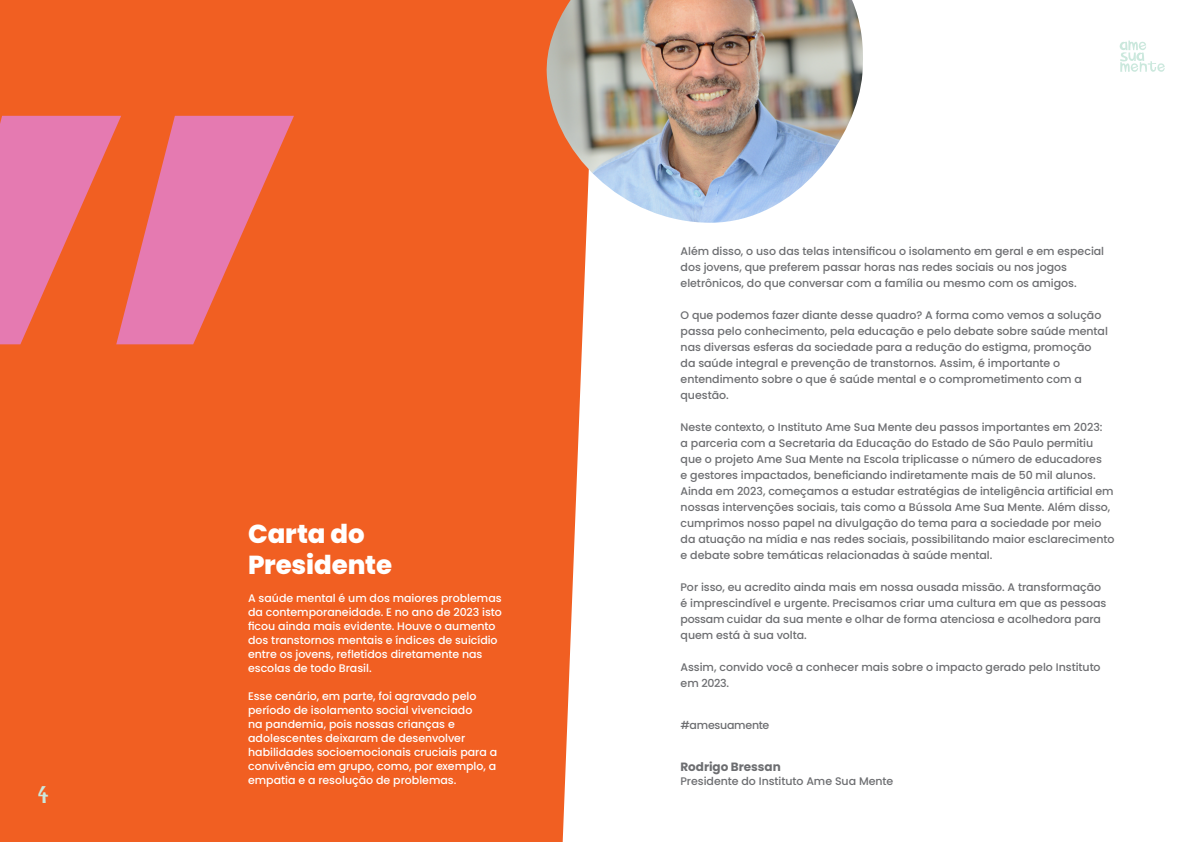
<style>
.page{position:relative;width:1191px;height:842px;background:#fff}
.page>*{position:absolute;margin:0;border:0;box-sizing:border-box;transform-origin:0 0}
.t1{font:500 960px "Poppins";color:#e57ab1}
.t2{font:800 26px/31.2px "Poppins";letter-spacing:-.005em;color:#fff}
.t3{font:24px "Ame Sua Mente";color:#cbe8dd}
.t4{font:700 12px "Poppins";color:#6d6e71}
.t5{font:500 11px/16px "Poppins";letter-spacing:-.005em;color:#6d6e71}
.t6{font:500 11px/14px "Poppins";color:#fff}
.t7{font:500 11px "Poppins";letter-spacing:-.025em;color:#6d6e71}
</style>
<div class="page">
<div style="left:0;top:0;width:597px;height:842px;background:#f15f22"></div>
<svg style="left:562px;top:40px;width:603px;height:802px"></svg>
<img style="left:546px;top:0;width:318px;height:223px">
<svg style="left:1119px;top:41px;width:45px;height:32px"></svg>
<h1 class="t1" style="left:-87px;top:-110px;width:407px">”</h1>
<h3 class="t3" style="left:37px;top:784px;width:13px">4</h3>
<h2 class="t2" style="left:248px;top:518px;width:145px">Carta do<br>Presidente</h2>
<p class="t6" style="left:248px;top:591px;width:255px">A saúde mental é um dos maiores problemas da contemporaneidade. E no ano de 2023 isto ficou ainda mais evidente. Houve o aumento dos transtornos mentais e índices de suicídio entre os jovens, refletidos diretamente nas escolas de todo Brasil.</p>
<p class="t6" style="left:248px;top:689px;width:250px">Esse cenário, em parte, foi agravado pelo período de isolamento social vivenciado<br>na pandemia, pois nossas crianças e adolescentes deixaram de desenvolver habilidades socioemocionais cruciais para a convivência em grupo, como, por exemplo, a empatia e a resolução de problemas.</p>
<p class="t5" style="left:680px;top:243px;width:425px">Além disso, o uso das telas intensificou o isolamento em geral e em especial dos jovens, que preferem passar horas nas redes sociais ou nos jogos eletrônicos, do que conversar com a família ou mesmo com os amigos.</p>
<p class="t5" style="left:680px;top:307px;width:429px">O que podemos fazer diante desse quadro? A forma como vemos a solução passa pelo conhecimento, pela educação e pelo debate sobre saúde mental nas diversas esferas da sociedade para a redução do estigma, promoção da saúde integral e prevenção de transtornos. Assim, é importante o entendimento sobre o que é saúde mental e o comprometimento com a questão.</p>
<p class="t5" style="left:680px;top:419px;width:435px">Neste contexto, o Instituto Ame Sua Mente deu passos importantes em 2023:<br>a parceria com a Secretaria da Educação do Estado de São Paulo permitiu que o projeto Ame Sua Mente na Escola triplicasse o número de educadores<br>e gestores impactados, beneficiando indiretamente mais de 50 mil alunos.<br>Ainda em 2023, começamos a estudar estratégias de inteligência artificial em nossas intervenções sociais, tais como a Bússola Ame Sua Mente. Além disso, cumprimos nosso papel na divulgação do tema para a sociedade por meio da atuação na mídia e nas redes sociais, possibilitando maior esclarecimento e debate sobre temáticas relacionadas à saúde mental.</p>
<p class="t5" style="left:680px;top:579px;width:427px">Por isso, eu acredito ainda mais em nossa ousada missão. A transformação é imprescindível e urgente. Precisamos criar uma cultura em que as pessoas possam cuidar da sua mente e olhar de forma atenciosa e acolhedora para quem está à sua volta.</p>
<p class="t5" style="left:680px;top:659px;width:421px">Assim, convido você a conhecer mais sobre o impacto gerado pelo Instituto em 2023.</p>
<p class="t7" style="left:680px;top:718px;width:90px">#amesuamente</p>
<p class="t4" style="left:680px;top:759px;width:102px">Rodrigo Bressan</p>
<p class="t5" style="left:680px;top:773px;width:214px">Presidente do Instituto Ame Sua Mente</p>
</div>
